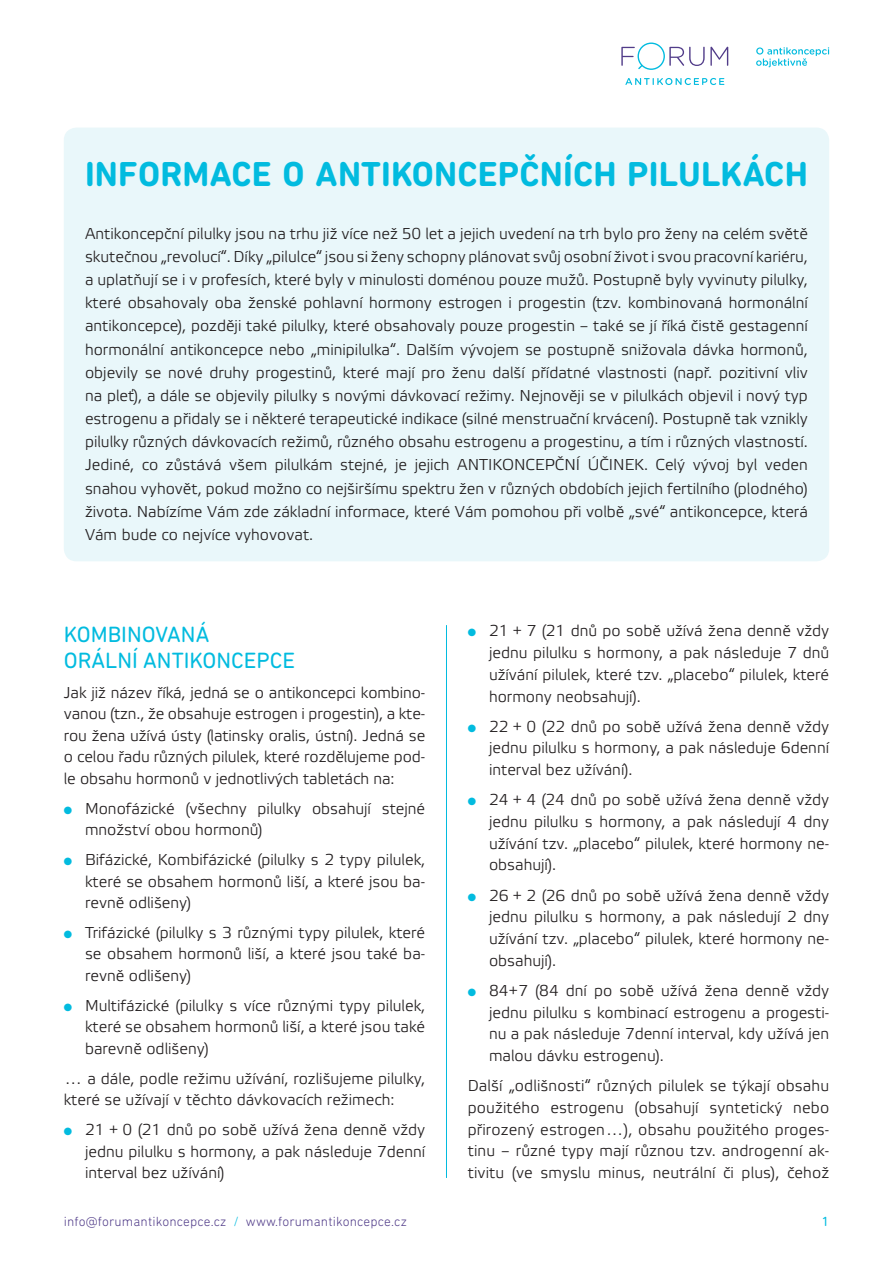
<style>
.page{position:relative;width:893px;height:1263px;background:#fff}
.page>*{position:absolute;margin:0;border:0;box-sizing:border-box;transform-origin:0 0}
.t1{font:700 35.25px "DIN Next Rounded LT Pro";letter-spacing:.005em;color:#02bbdf}
.t2{font:22.5px/26px "DIN Next Rounded LT Pro";color:#02bbdf}
.t3{font:15.75px/21.8px "Elektra Light Pro";color:#231f20;text-align:justify}
.t4{font:300 13.5px "DIN Next Rounded LT Pro";letter-spacing:.01em;color:#513c89}
.t5{font:13.5px "DIN Next Rounded LT Pro";color:#02bbdf}
.s1{color:#02bbdf}
</style>
<div class="page">
<svg style="left:625px;top:78px;width:99px;height:7px"></svg>
<svg style="left:621px;top:43px;width:107px;height:27px"></svg>
<svg style="left:756px;top:47px;width:73px;height:20px"></svg>
<div style="left:64px;top:128px;width:765px;height:433px;background:#e9f7fa;border-radius:13px"></div>
<hr style="left:446px;top:625px;width:1px;height:553px;background:#02bbdf">
<h1 class="t1" style="left:85px;top:153px;width:724px">INFORMACE O ANTIKONCEPČNÍCH PILULKÁCH</h1>
<p class="t3" style="left:85px;top:222px;width:724px;line-height:23.1px">Antikoncepční pilulky jsou na trhu již více než 50 let a jejich uvedení na trh bylo pro ženy na celém světě skutečnou „revolucí“. Díky „pilulce“ jsou si ženy schopny plánovat svůj osobní život i svou pracovní kariéru, a uplatňují se i v profesích, které byly v minulosti doménou pouze mužů. Postupně byly vyvinuty pilulky, které obsahovaly oba ženské pohlavní hormony estrogen i progestin (tzv. kombinovaná hormonální antikoncepce), později také pilulky, které obsahovaly pouze progestin – také se jí říká čistě gestagenní hormonální antikoncepce nebo „minipilulka“. Dalším vývojem se postupně snižovala dávka hormonů, objevily se nové druhy progestinů, které mají pro ženu další přídatné vlastnosti (např. pozitivní vliv na pleť), a dále se objevily pilulky s novými dávkovací režimy. Nejnověji se v pilulkách objevil i nový typ estrogenu a přidaly se i některé terapeutické indikace (silné menstruační krvácení). Postupně tak vznikly pilulky různých dávkovacích režimů, různého obsahu estrogenu a progestinu, a tím i různých vlastností.<br>Jediné, co zůstává všem pilulkám stejné, je jejich ANTIKONCEPČNÍ ÚČINEK. Celý vývoj byl veden snahou vyhovět, pokud možno co nejširšímu spektru žen v různých obdobích jejich fertilního (plodného) života. Nabízíme Vám zde základní informace, které Vám pomohou při volbě „své“ antikoncepce, která Vám bude co nejvíce vyhovovat.</p>
<h2 class="t2" style="left:64px;top:621px;width:233px">KOMBINOVANÁ<br>ORÁLNÍ ANTIKONCEPCE</h2>
<p class="t3" style="left:64px;top:682px;width:363px">Jak již název říká, jedná se o antikoncepci kombino&shy;vanou (tzn., že obsahuje estrogen i progestin), a kte&shy;rou žena užívá ústy (latinsky oralis, ústní). Jedná se o celou řadu různých pilulek, které rozdělujeme pod&shy;le obsahu hormonů v jednotlivých tabletách na:</p>
<p class="t3" style="left:85px;top:798px;width:342px;text-indent:-21px"><span class="s1">●</span> Monofázické (všechny pilulky obsahují stejné množství obou hormonů)</p>
<p class="t3" style="left:85px;top:849px;width:342px;text-indent:-21px"><span class="s1">●</span> Bifázické, Kombifázické (pilulky s 2 typy pilulek, které se obsahem hormonů liší, a které jsou ba&shy;revně odlišeny)</p>
<p class="t3" style="left:85px;top:922px;width:342px;text-indent:-21px"><span class="s1">●</span> Trifázické (pilulky s 3 různými typy pilulek, které se obsahem hormonů liší, a které jsou také ba&shy;revně odlišeny)</p>
<p class="t3" style="left:85px;top:995px;width:342px;text-indent:-21px"><span class="s1">●</span> Multifázické (pilulky s více různými typy pilulek, které se obsahem hormonů liší, a které jsou také barevně odlišeny)</p>
<p class="t3" style="left:64px;top:1068px;width:363px">… a dále, podle režimu užívání, rozlišujeme pilulky, které se užívají v těchto dávkovacích režimech:</p>
<p class="t3" style="left:85px;top:1119px;width:342px;text-indent:-21px"><span class="s1">●</span> 21 + 0 (21 dnů po sobě užívá žena denně vždy jednu pilulku s hormony, a pak následuje 7denní interval bez užívání)</p>
<p class="t3" style="left:489px;top:621px;width:342px;text-indent:-21px"><span class="s1">●</span> 21 + 7 (21 dnů po sobě užívá žena denně vždy jednu pilulku s hormony, a pak následuje 7 dnů užívání pilulek, které tzv. „placebo“ pilulek, které hormony neobsahují).</p>
<p class="t3" style="left:489px;top:716px;width:342px;text-indent:-21px"><span class="s1">●</span> 22 + 0 (22 dnů po sobě užívá žena denně vždy jednu pilulku s hormony, a pak následuje 6denní interval bez užívání).</p>
<p class="t3" style="left:489px;top:790px;width:342px;text-indent:-21px"><span class="s1">●</span> 24 + 4 (24 dnů po sobě užívá žena denně vždy jednu pilulku s hormony, a pak následují 4 dny užívání tzv. „placebo“ pilulek, které hormony ne&shy;obsahují).</p>
<p class="t3" style="left:489px;top:885px;width:342px;text-indent:-21px"><span class="s1">●</span> 26 + 2 (26 dnů po sobě užívá žena denně vždy jednu pilulku s hormony, a pak následují 2 dny užívání tzv. „placebo“ pilulek, které hormony ne&shy;obsahují).</p>
<p class="t3" style="left:489px;top:980px;width:342px;text-indent:-21px"><span class="s1">●</span> 84+7 (84 dní po sobě užívá žena denně vždy jednu pilulku s kombinací estrogenu a progesti&shy;nu a pak následuje 7denní interval, kdy užívá jen malou dávku estrogenu).</p>
<p class="t3" style="left:468px;top:1075px;width:363px">Další „odlišnosti“ různých pilulek se týkají obsahu použitého estrogenu (obsahují syntetický nebo přirozený estrogen…), obsahu použitého proges&shy;tinu – různé typy mají různou tzv. androgenní ak&shy;tivitu (ve smyslu minus, neutrální či plus), čehož</p>
<p class="t4" style="left:64px;top:1213px;width:345px">info@forumantikoncepce.cz <span class="s1">/</span> www.forumantikoncepce.cz</p>
<p class="t5" style="left:822px;top:1213px;width:9px">1</p>
</div>
